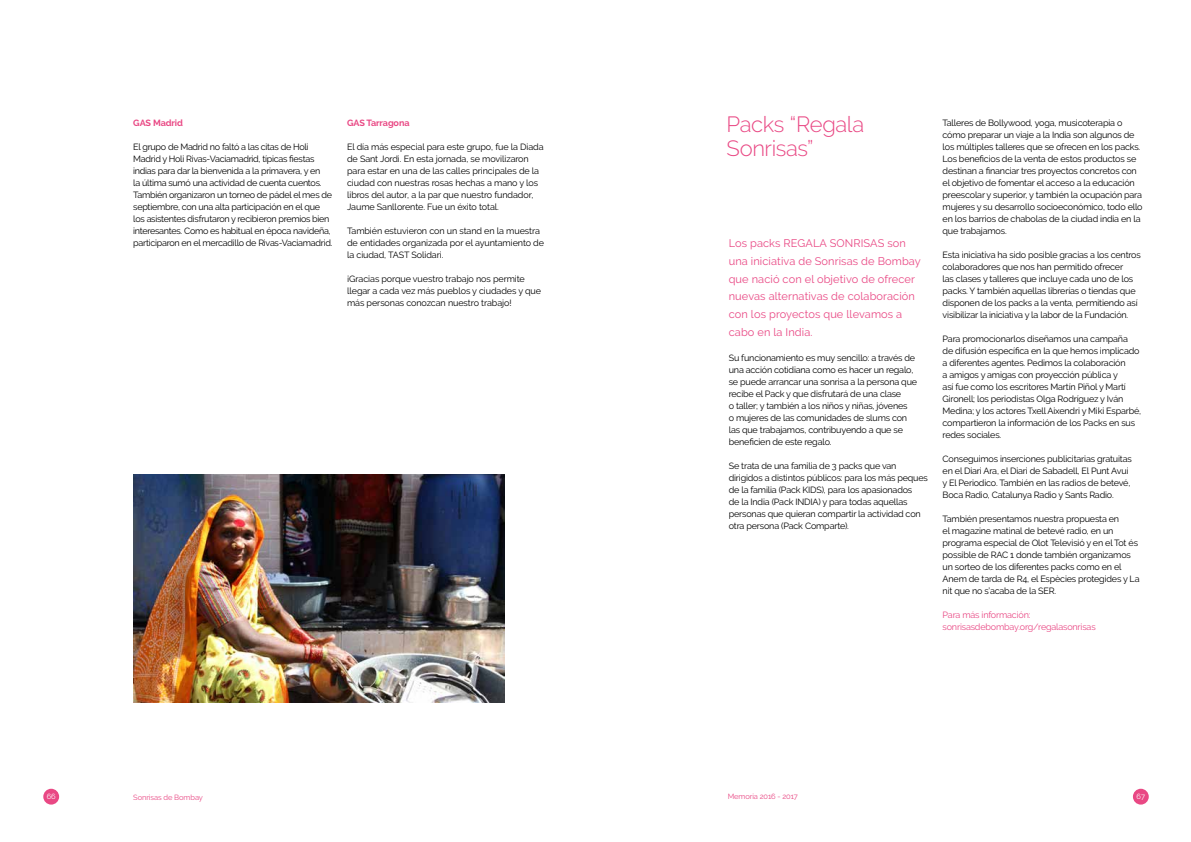
<style>
.page{position:relative;width:1191px;height:842px;background:#fff}
.page>*{position:absolute;margin:0;border:0;box-sizing:border-box;transform-origin:0 0}
.t1{font:300 22px/24px "Raleway";letter-spacing:-.02em;color:#e94884}
.t2{font:11px/18px "Raleway";letter-spacing:.01em;color:#e94884}
.t3{font:9px/12px "Raleway";letter-spacing:-.02em;color:#000}
.t4{font:9px/12px "Raleway";letter-spacing:-.02em;color:#e94884}
.t5{font:700 9px "Raleway";letter-spacing:-.01em;color:#e94884}
.t6{font:7.5px "Raleway";letter-spacing:-.01em;color:#e94884}
.t7{font:7.5px "Raleway";color:#fff}
</style>
<div class="page">
<img style="left:133px;top:474px;width:371px;height:228px">
<div style="left:1132px;top:789px;width:16px;height:16px;background:#e94884;border-radius:50%"></div>
<div style="left:43px;top:789px;width:16px;height:16px;background:#e94884;border-radius:50%"></div>
<p class="t5" style="left:133px;top:118px;width:51px">GAS Madrid</p>
<p class="t3" style="left:133px;top:141px;width:201px">El grupo de Madrid no faltó a las citas de Holi Madrid y Holi Rivas-Vaciamadrid, típicas fiestas indias para dar la bienvenida a la primavera, y en<br>la última sumó una actividad de cuenta cuentos.<br>También organizaron un torneo de pádel el mes de septiembre, con una alta participación en el que los asistentes disfrutaron y recibieron premios bien interesantes. Como es habitual en época navideña, participaron en el mercadillo de Rivas-Vaciamadrid.</p>
<p class="t5" style="left:347px;top:118px;width:64px">GAS Tarragona</p>
<p class="t3" style="left:347px;top:141px;width:198px">El día más especial para este grupo, fue la Diada de Sant Jordi. En esta jornada, se movilizaron para estar en una de las calles principales de la ciudad con nuestras rosas hechas a mano y los libros del autor, a la par que nuestro fundador, Jaume Sanllorente. Fue un éxito total.</p>
<p class="t3" style="left:347px;top:225px;width:198px">También estuvieron con un stand en la muestra de entidades organizada por el ayuntamiento de la ciudad, TAST Solidari.</p>
<p class="t3" style="left:347px;top:273px;width:195px">¡Gracias porque vuestro trabajo nos permite llegar a cada vez más pueblos y ciudades y que más personas conozcan nuestro trabajo!</p>
<h1 class="t1" style="left:726px;top:113px;width:139px">Packs “Regala<br>Sonrisas”</h1>
<p class="t2" style="left:728px;top:234px;width:193px">Los packs REGALA SONRISAS son una iniciativa de Sonrisas de Bombay que nació con el objetivo de ofrecer nuevas alternativas de colaboración con los proyectos que llevamos a cabo en la India.</p>
<p class="t3" style="left:728px;top:351px;width:190px">Su funcionamiento es muy sencillo: a través de una acción cotidiana como es hacer un regalo, se puede arrancar una sonrisa a la persona que recibe el Pack y que disfrutará de una clase<br>o taller; y también a los niños y niñas, jóvenes<br>o mujeres de las comunidades de slums con las que trabajamos, contribuyendo a que se beneficien de este regalo.</p>
<p class="t3" style="left:728px;top:459px;width:201px">Se trata de una familia de 3 packs que van dirigidos a distintos públicos: para los más peques de la familia (Pack KIDS), para los apasionados<br>de la India (Pack INDIA) y para todas aquellas personas que quieran compartir la actividad con otra persona (Pack Comparte).</p>
<p class="t3" style="left:942px;top:117px;width:201px">Talleres de Bollywood, yoga, musicoterapia o cómo preparar un viaje a la India son algunos de los múltiples talleres que se ofrecen en los packs.<br>Los beneficios de la venta de estos productos se destinan a financiar tres proyectos concretos con el objetivo de fomentar el acceso a la educación preescolar y superior, y también la ocupación para mujeres y su desarrollo socioeconómico, todo ello en los barrios de chabolas de la ciudad india en la que trabajamos.</p>
<p class="t3" style="left:942px;top:249px;width:200px">Esta iniciativa ha sido posible gracias a los centros colaboradores que nos han permitido ofrecer<br>las clases y talleres que incluye cada uno de los packs. Y también aquellas librerías o tiendas que disponen de los packs a la venta, permitiendo así visibilizar la iniciativa y la labor de la Fundación.</p>
<p class="t3" style="left:942px;top:333px;width:200px">Para promocionarlos diseñamos una campaña<br>de difusión específica en la que hemos implicado a diferentes agentes. Pedimos la colaboración<br>a amigos y amigas con proyección pública y<br>así fue como los escritores Martín Piñol y Martí Gironell; los periodistas Olga Rodríguez y Iván Medina; y los actores Txell Aixendri y Miki Esparbé, compartieron la información de los Packs en sus redes sociales.</p>
<p class="t3" style="left:942px;top:453px;width:191px">Conseguimos inserciones publicitarias gratuitas en el Diari Ara, el Diari de Sabadell, El Punt Avui y El Periodico. También en las radios de betevé, Boca Radio, Catalunya Radio y Sants Radio.</p>
<p class="t3" style="left:942px;top:513px;width:198px">También presentamos nuestra propuesta en<br>el magazine matinal de betevé radio, en un programa especial de Olot Televisió y en el Tot és possible de RAC 1 donde también organizamos un sorteo de los diferentes packs como en el Anem de tarda de R4, el Espècies protegides y La nit que no s’acaba de la SER.</p>
<p class="t4" style="left:942px;top:609px;width:155px">Para más información: sonrisasdebombay.org/regalasonrisas</p>
<p class="t7" style="left:47px;top:792px;width:10px">66</p>
<p class="t6" style="left:133px;top:793px;width:71px">Sonrisas de Bombay</p>
<p class="t6" style="left:728px;top:792px;width:72px">Memoria 2016 - 2017</p>
<p class="t7" style="left:1136px;top:792px;width:10px">67</p>
</div>
